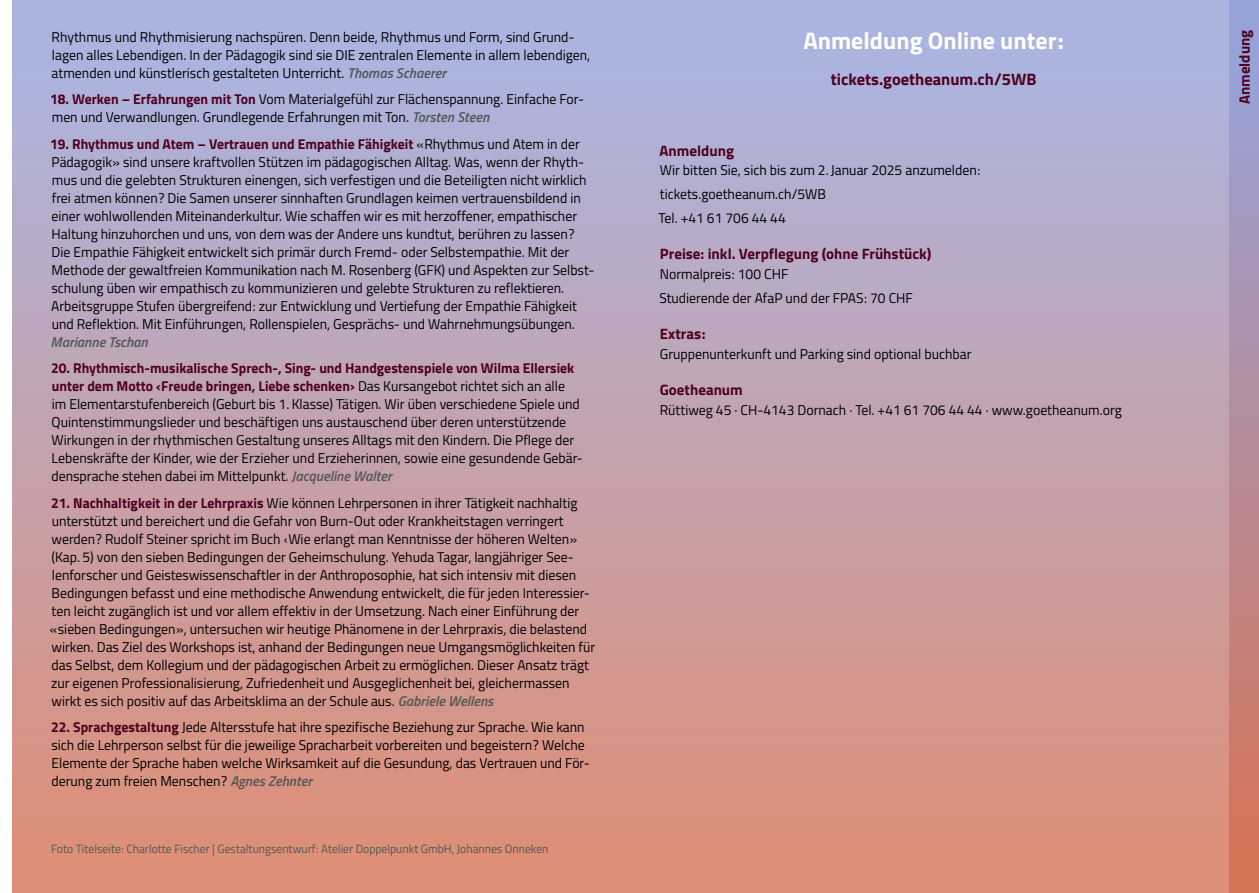
<style>
.page{position:relative;width:1259px;height:893px;background:#fff}
.page>*{position:absolute;margin:0;border:0;box-sizing:border-box;transform-origin:0 0}
.t1{font:700 24px "Titillium";color:#fff}
.t2{font:700 16.5px "Titillium";color:#500020}
.t3{font:700 15px "Titillium";color:#500020}
.t4{font:14.25px/18px "Titillium";color:#000}
.t5{font:italic 600 14.25px "Titillium";color:#555756}
.t6{font:12px "Titillium";color:#555756}
.s1{font-weight:600;font-style:italic;color:#555756}
.s2{font-weight:700;color:#500020}
</style>
<div class="page">
<div style="left:1229px;top:0;width:30px;height:893px;background:linear-gradient(to bottom,#93a5e1,#d87251)"></div>
<div style="left:13px;top:0;width:1220px;height:893px;background:linear-gradient(to bottom,#a8b7e7,#e08d73)"></div>
<p class="t4" style="left:52px;top:27px;width:540px">Rhythmus und Rhythmisierung nachspüren. Denn beide, Rhythmus und Form, sind Grund&shy;lagen alles Lebendigen. In der Pädagogik sind sie DIE zentralen Elemente in allem lebendigen, atmenden und künstlerisch gestalteten Unterricht. <span class="s1">Thomas Schaerer</span></p>
<p class="t4" style="left:50px;top:89px;width:535px"><span class="s2">18. Werken – Erfahrungen mit Ton</span> Vom Materialgefühl zur Flächenspannung. Einfache For&shy;men und Verwandlungen. Grundlegende Erfahrungen mit Ton. <span class="s1">Torsten Steen</span></p>
<p class="t4" style="left:50px;top:134px;width:546px"><span class="s2">19. Rhythmus und Atem – Vertrauen und Empathie Fähigkeit</span> «Rhythmus und Atem in der Pädagogik» sind unsere kraftvollen Stützen im pädagogischen Alltag. Was, wenn der Rhyth&shy;mus und die gelebten Strukturen einengen, sich verfestigen und die Beteiligten nicht wirklich frei atmen können? Die Samen unserer sinnhaften Grundlagen keimen vertrauensbildend in einer wohlwollenden Miteinanderkultur. Wie schaffen wir es mit herzoffener, empathischer Haltung hinzuhorchen und uns, von dem was der Andere uns kundtut, berühren zu lassen?<br>Die Empathie Fähigkeit entwickelt sich primär durch Fremd- oder Selbstempathie. Mit der Methode der gewaltfreien Kommunikation nach M. Rosenberg (GFK) und Aspekten zur Selbst&shy;schulung üben wir empathisch zu kommunizieren und gelebte Strukturen zu reflektieren.<br>Arbeitsgruppe Stufen übergreifend: zur Entwicklung und Vertiefung der Empathie Fähigkeit und Reflektion. Mit Einführungen, Rollenspielen, Gesprächs- und Wahrnehmungsübungen.</p>
<p class="t5" style="left:51px;top:331px;width:99px">Marianne Tschan</p>
<p class="t4" style="left:51px;top:358px;width:533px"><span class="s2">20. Rhythmisch-musikalische Sprech-, Sing- und Handgestenspiele von Wilma Ellersiek unter dem Motto ‹Freude bringen, Liebe schenken›</span> Das Kursangebot richtet sich an alle<br>im Elementarstufenbereich (Geburt bis 1. Klasse) Tätigen. Wir üben verschiedene Spiele und Quintenstimmungslieder und beschäftigen uns austauschend über deren unterstützende Wirkungen in der rhythmischen Gestaltung unseres Alltags mit den Kindern. Die Pflege der Lebenskräfte der Kinder, wie der Erzieher und Erzieherinnen, sowie eine gesundende Gebär&shy;densprache stehen dabei im Mittelpunkt. <span class="s1">Jacqueline Walter</span></p>
<p class="t4" style="left:50px;top:493px;width:547px"><span class="s2">21. Nachhaltigkeit in der Lehrpraxis</span> Wie können Lehrpersonen in ihrer Tätigkeit nachhaltig unterstützt und bereichert und die Gefahr von Burn-Out oder Krankheitstagen verringert werden? Rudolf Steiner spricht im Buch ‹Wie erlangt man Kenntnisse der höheren Welten» (Kap. 5) von den sieben Bedingungen der Geheimschulung. Yehuda Tagar, langjähriger See&shy;lenforscher und Geisteswissenschaftler in der Anthroposophie, hat sich intensiv mit diesen Bedingungen befasst und eine methodische Anwendung entwickelt, die für jeden Interessier&shy;ten leicht zugänglich ist und vor allem effektiv in der Umsetzung. Nach einer Einführung der «sieben Bedingungen», untersuchen wir heutige Phänomene in der Lehrpraxis, die belastend wirken. Das Ziel des Workshops ist, anhand der Bedingungen neue Umgangsmöglichkeiten für das Selbst, dem Kollegium und der pädagogischen Arbeit zu ermöglichen. Dieser Ansatz trägt zur eigenen Professionalisierung, Zufriedenheit und Ausgeglichenheit bei, gleichermassen wirkt es sich positiv auf das Arbeitsklima an der Schule aus. <span class="s1">Gabriele Wellens</span></p>
<p class="t4" style="left:51px;top:717px;width:540px"><span class="s2">22. Sprachgestaltung</span> Jede Altersstufe hat ihre spezifische Beziehung zur Sprache. Wie kann sich die Lehrperson selbst für die jeweilige Spracharbeit vorbereiten und begeistern? Welche Elemente der Sprache haben welche Wirksamkeit auf die Gesundung, das Vertrauen und För&shy;derung zum freien Menschen? <span class="s1">Agnes Zehnter</span></p>
<p class="t6" style="left:51px;top:839px;width:499px">Foto Titelseite: Charlotte Fischer | Gestaltungsentwurf: Atelier Doppelpunkt GmbH, Johannes Onneken</p>
<h1 class="t1" style="left:803px;top:22px;width:262px">Anmeldung Online unter:</h1>
<p class="t2" style="left:831px;top:67px;width:207px">tickets.goetheanum.ch/5WB</p>
<p class="t3" style="left:659px;top:139px;width:76px">Anmeldung</p>
<p class="t4" style="left:658px;top:158px;width:323px;line-height:23.7px">Wir bitten Sie, sich bis zum 2. Januar 2025 anzumelden: tickets.goetheanum.ch/5WB<br>Tel. +41 61 706 44 44</p>
<p class="t3" style="left:660px;top:243px;width:273px">Preise: inkl. Verpflegung (ohne Frühstück)</p>
<p class="t4" style="left:659px;top:261px;width:255px;line-height:23.7px">Normalpreis: 100 CHF<br>Studierende der AfaP und der FPAS: 70 CHF</p>
<p class="t3" style="left:660px;top:322px;width:47px">Extras:</p>
<p class="t4" style="left:660px;top:344px;width:313px">Gruppenunterkunft und Parking sind optional buchbar</p>
<p class="t3" style="left:660px;top:378px;width:85px">Goetheanum</p>
<p class="t4" style="left:660px;top:400px;width:463px">Rüttiweg 45 · CH-4143 Dornach · Tel. +41 61 706 44 44 · www.goetheanum.org</p>
<p class="t3" style="left:1233px;top:104px;width:76px;rotate:-90deg">Anmeldung</p>
</div>
